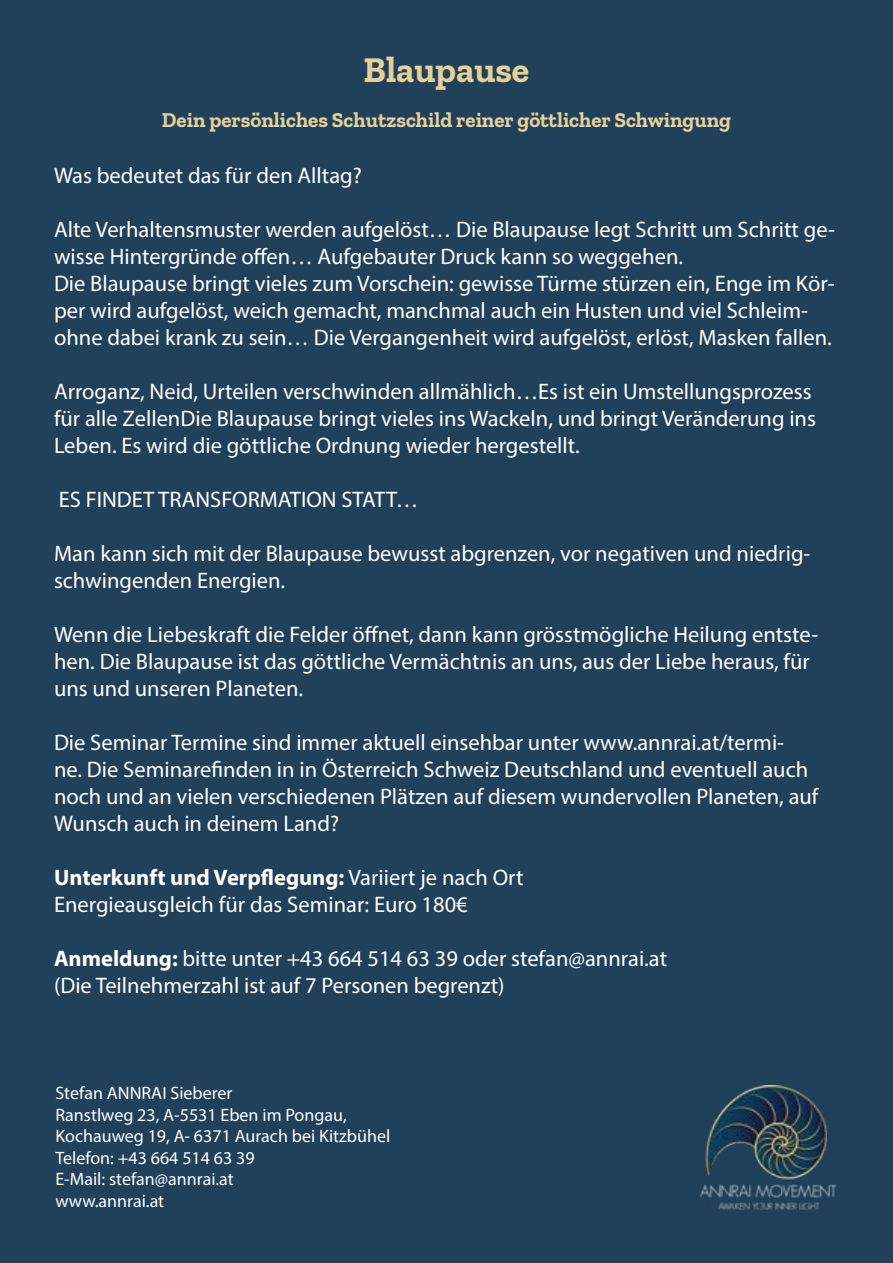
<style>
.page{position:relative;width:893px;height:1263px;background:#21415b}
.page>*{position:absolute;margin:0;border:0;box-sizing:border-box;transform-origin:0 0}
.t1{font:700 36px "Zilla Slab";color:#e6d097}
.t2{font:22.5px/27px "Myriad Pro";color:#fff}
.t3{font:700 21px "Zilla Slab";color:#e6d097}
.t4{font:18px/21.6px "Myriad Pro";color:#fff}
.s1{font-weight:700}
</style>
<div class="page">
<img style="left:700px;top:1085px;width:137px;height:125px">
<h1 class="t1" style="left:364px;top:50px;width:167px">Blaupause</h1>
<p class="t3" style="left:162px;top:108px;width:571px">Dein persönliches Schutzschild reiner göttlicher Schwingung</p>
<p class="t2" style="left:54px;top:161px;width:309px">Was bedeutet das für den Alltag?</p>
<p class="t2" style="left:54px;top:215px;width:783px">Alte Verhaltensmuster werden aufgelöst… Die Blaupause legt Schritt um Schritt ge&shy;wisse Hintergründe offen… Aufgebauter Druck kann so weggehen.<br>Die Blaupause bringt vieles zum Vorschein: gewisse Türme stürzen ein, Enge im Kör&shy;per wird aufgelöst, weich gemacht, manchmal auch ein Husten und viel Schleim&shy;ohne dabei krank zu sein… Die Vergangenheit wird aufgelöst, erlöst, Masken fallen.</p>
<p class="t2" style="left:54px;top:377px;width:763px">Arroganz, Neid, Urteilen verschwinden allmählich…Es ist ein Umstellungsprozess für alle ZellenDie Blaupause bringt vieles ins Wackeln, und bringt Veränderung ins<br>Leben. Es wird die göttliche Ordnung wieder hergestellt.</p>
<p class="t2" style="left:59px;top:485px;width:361px">ES FINDET TRANSFORMATION STATT…</p>
<p class="t2" style="left:54px;top:539px;width:758px">Man kann sich mit der Blaupause bewusst abgrenzen, vor negativen und niedrig&shy;schwingenden Energien.</p>
<p class="t2" style="left:54px;top:620px;width:766px">Wenn die Liebeskraft die Felder öffnet, dann kann grösstmögliche Heilung entste&shy;hen. Die Blaupause ist das göttliche Vermächtnis an uns, aus der Liebe heraus, für uns und unseren Planeten.</p>
<p class="t2" style="left:54px;top:728px;width:766px">Die Seminar Termine sind immer aktuell einsehbar unter www.annrai.at/termi-<br>ne. Die Seminarefinden in in Österreich Schweiz Deutschland und eventuell auch noch und an vielen verschiedenen Plätzen auf diesem wundervollen Planeten, auf Wunsch auch in deinem Land?</p>
<p class="t2" style="left:54px;top:863px;width:471px"><span class="s1">Unterkunft und Verpflegung:</span> Variiert je nach Ort<br>Energieausgleich für das Seminar: Euro 180€</p>
<p class="t2" style="left:54px;top:944px;width:615px"><span class="s1">Anmeldung:</span> bitte unter +43 664 514 63 39 oder stefan@annrai.at (Die Teilnehmerzahl ist auf 7 Personen begrenzt)</p>
<p class="t4" style="left:55px;top:1082px;width:336px">Stefan ANNRAI Sieberer<br>Ranstlweg 23, A-5531 Eben im Pongau,<br>Kochauweg 19, A- 6371 Aurach bei Kitzbühel<br>Telefon: +43 664 514 63 39<br>E-Mail: stefan@annrai.at<br>www.annrai.at</p>
</div>
